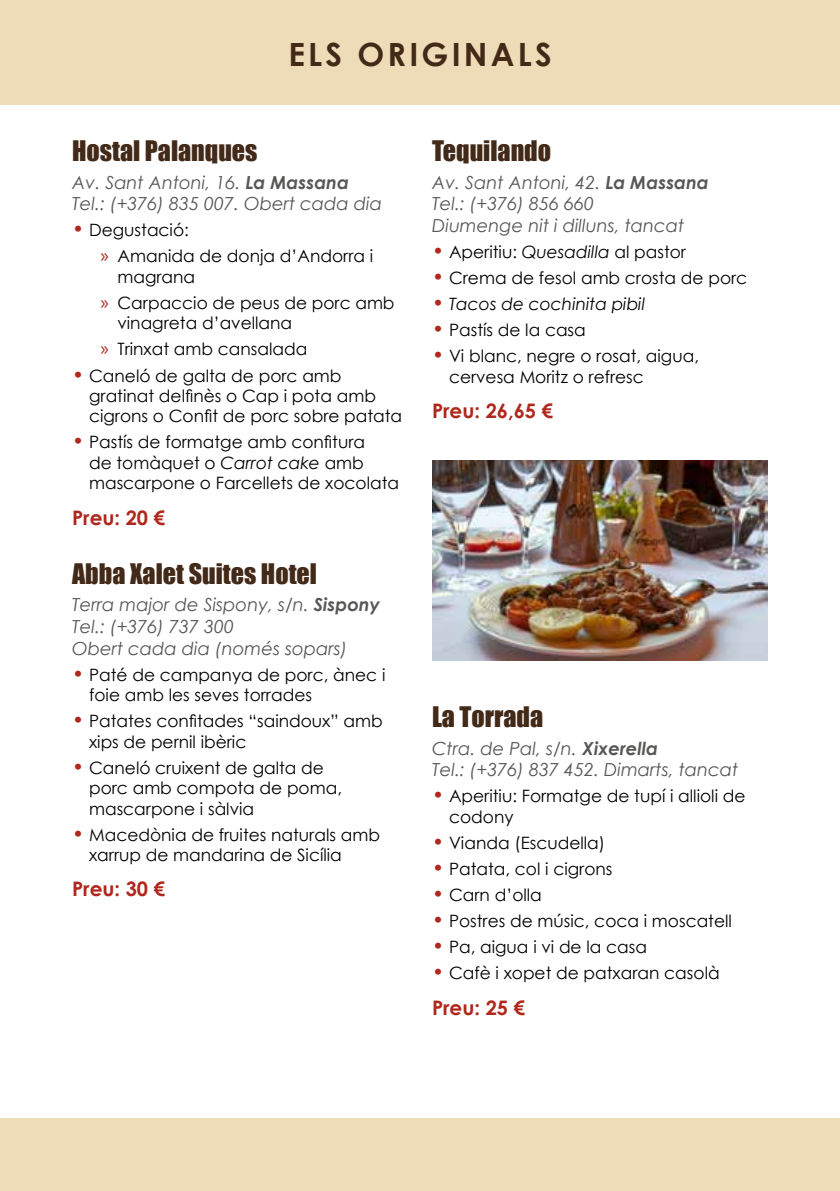
<style>
.page{position:relative;width:840px;height:1191px;background:#fff}
.page>*{position:absolute;margin:0;border:0;box-sizing:border-box;transform-origin:0 0}
.t1{font:700 32px "Century Gothic";letter-spacing:.1em;color:#432918}
.t2{font:26px "Impact";color:#432918}
.t3{font:700 20px "Century Gothic";color:#b0271c}
.t4{font:italic 18px/21.6px "Century Gothic";color:#575756}
.t5{font:17px/20.4px "Century Gothic";color:#000}
.t6{font:italic 17px "Century Gothic";color:#000}
.s1{font-weight:700}
.s2{font-weight:700;font-size:20px;color:#b0271c}
.s3{font-family:"Myriad Pro";font-size:20px;color:#b0271c}
.s4{font-style:italic}
.s5{font-weight:700;font-style:normal;font-size:20px;color:#b0271c}
</style>
<div class="page">
<div style="left:0;top:0;width:839px;height:105px;background:#eddcb7"></div>
<div style="left:0;top:1119px;width:839px;height:72px;background:#eddcb7"></div>
<img style="left:432px;top:461px;width:335px;height:199px">
<h1 class="t1" style="left:288px;top:31px;width:265px">ELS ORIGINALS</h1>
<h2 class="t2" style="left:72px;top:131px;width:187px">Hostal Palanques</h2>
<p class="t4" style="left:72px;top:171px;width:311px">Av. Sant Antoni, 16. <span class="s1">La Massana<br></span>Tel.: (+376) 835 007. Obert cada dia</p>
<p class="t5" style="left:100px;top:217px;width:274px;line-height:26px;text-indent:-28px"><span class="s2">•</span> Degustació:<br><span class="s3">»</span> Amanida de donja d’Andorra i</p>
<p class="t5" style="left:100px;top:263px;width:295px;line-height:26px;text-indent:17px">magrana<br><span class="s3">»</span> Carpaccio de peus de porc amb</p>
<p class="t5" style="left:100px;top:310px;width:208px;line-height:26px;text-align:center">vinagreta d’avellana<br><span class="s3">»</span> Trinxat amb cansalada</p>
<p class="t5" style="left:89px;top:365px;width:314px;text-indent:-17px"><span class="s2">•</span> Caneló de galta de porc amb gratinat delfinès o Cap i pota amb cigrons o Confit de porc sobre patata</p>
<p class="t5" style="left:89px;top:432px;width:311px;text-indent:-17px"><span class="s2">•</span> Pastís de formatge amb confitura<br>de tomàquet o <span class="s4">Carrot cake</span> amb mascarpone o Farcellets de xocolata</p>
<p class="t3" style="left:72px;top:502px;width:94px">Preu: 20 €</p>
<h2 class="t2" style="left:72px;top:554px;width:246px">Abba Xalet Suites Hotel</h2>
<p class="t4" style="left:72px;top:594px;width:309px">Terra major de Sispony, s/n. <span class="s1">Sispony<br></span>Tel.: (+376) 737 300<br>Obert cada dia (només sopars)</p>
<p class="t5" style="left:89px;top:664px;width:297px;text-indent:-17px"><span class="s2">•</span> Paté de campanya de porc, ànec i foie amb les seves torrades</p>
<p class="t5" style="left:89px;top:710px;width:295px;text-indent:-17px"><span class="s2">•</span> Patates confitades “saindoux” amb xips de pernil ibèric</p>
<p class="t5" style="left:89px;top:757px;width:254px;text-indent:-17px"><span class="s2">•</span> Caneló cruixent de galta de porc amb compota de poma, mascarpone i sàlvia</p>
<p class="t5" style="left:89px;top:824px;width:292px;text-indent:-17px"><span class="s2">•</span> Macedònia de fruites naturals amb xarrup de mandarina de Sicília</p>
<p class="t3" style="left:72px;top:874px;width:94px">Preu: 30 €</p>
<h2 class="t2" style="left:432px;top:131px;width:120px">Tequilando</h2>
<p class="t4" style="left:432px;top:171px;width:278px">Av. Sant Antoni, 42. <span class="s1">La Massana<br></span>Tel.: (+376) 856 660<br>Diumenge nit i dilluns, tancat</p>
<p class="t5" style="left:432px;top:241px;width:255px"><span class="s2">•</span> Aperitiu: <span class="s4">Quesadilla</span> al pastor</p>
<p class="t5" style="left:432px;top:267px;width:316px"><span class="s2">•</span> Crema de fesol amb crosta de porc</p>
<p class="t6" style="left:432px;top:292px;width:214px"><span class="s5">•</span> Tacos de cochinita pibil</p>
<p class="t5" style="left:432px;top:320px;width:155px"><span class="s2">•</span> Pastís de la casa</p>
<p class="t5" style="left:449px;top:346px;width:251px;text-indent:-17px"><span class="s2">•</span> Vi blanc, negre o rosat, aigua, cervesa Moritz o refresc</p>
<p class="t3" style="left:432px;top:395px;width:122px">Preu: 26,65 €</p>
<h2 class="t2" style="left:432px;top:697px;width:113px">La Torrada</h2>
<p class="t4" style="left:432px;top:737px;width:307px">Ctra. de Pal, s/n. <span class="s1">Xixerella<br></span>Tel.: (+376) 837 452. Dimarts, tancat</p>
<p class="t5" style="left:449px;top:785px;width:298px;text-indent:-17px"><span class="s2">•</span> Aperitiu: Formatge de tupí i allioli de codony</p>
<p class="t5" style="left:432px;top:832px;width:174px"><span class="s2">•</span> Vianda (Escudella)</p>
<p class="t5" style="left:432px;top:858px;width:182px"><span class="s2">•</span> Patata, col i cigrons</p>
<p class="t5" style="left:432px;top:884px;width:111px"><span class="s2">•</span> Carn d’olla</p>
<p class="t5" style="left:432px;top:910px;width:301px"><span class="s2">•</span> Postres de músic, coca i moscatell</p>
<p class="t5" style="left:432px;top:936px;width:216px"><span class="s2">•</span> Pa, aigua i vi de la casa</p>
<p class="t5" style="left:432px;top:962px;width:289px"><span class="s2">•</span> Cafè i xopet de patxaran casolà</p>
<p class="t3" style="left:432px;top:992px;width:94px">Preu: 25 €</p>
</div>
